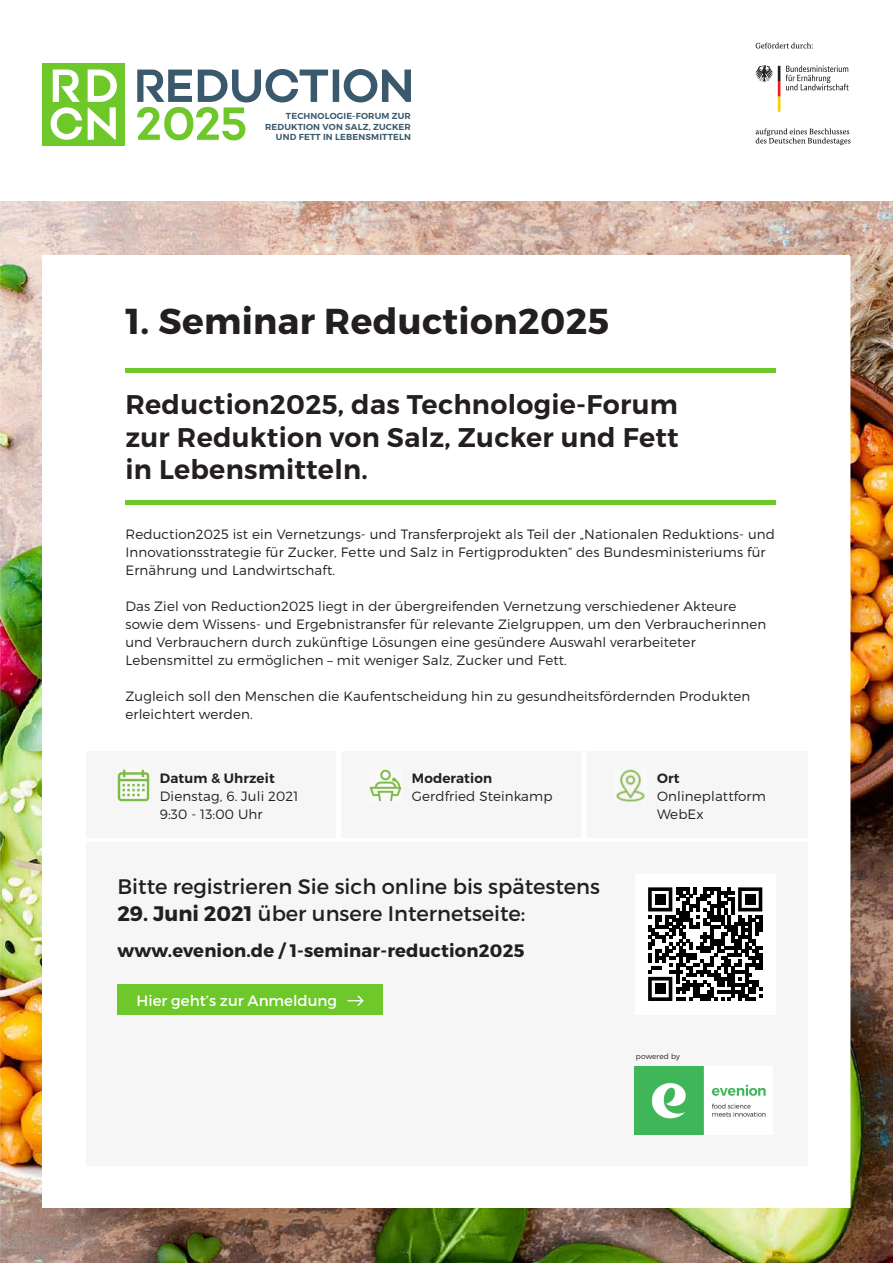
<style>
.page{position:relative;width:893px;height:1263px;background:#fff}
.page>*{position:absolute;margin:0;border:0;box-sizing:border-box;transform-origin:0 0}
.t1{font:700 36px "Montserrat";letter-spacing:.01em;color:#231f20}
.t2{font:600 27px/32.4px "Montserrat";letter-spacing:.01em;color:#231f20;text-align:justify}
.t3{font:21px "Montserrat";color:#231f20}
.t4{font:700 18px "Montserrat";letter-spacing:.01em;color:#231f20}
.t5{font:15px "Montserrat";color:#fff}
.t6{font:300 13.5px/18px "Montserrat";letter-spacing:.01em;color:#231f20}
.t7{font:600 13.5px "Montserrat";letter-spacing:.01em;color:#231f20}
.t8{font:600 8.7px/10.5px "Montserrat";letter-spacing:.02em;color:#3a596d;text-align:right}
.t9{font:300 7.5px "Montserrat";letter-spacing:.01em;color:#231f20}
.s1{font-weight:700}
</style>
<div class="page">
<img style="left:0;top:201px;width:893px;height:1062px">
<div style="left:43px;top:256px;width:807px;height:952px;background:#fff"></div>
<div style="left:86px;top:751px;width:721px;height:86px;background:#f6f6f6"></div>
<div style="left:86px;top:842px;width:721px;height:323px;background:#f6f6f6"></div>
<div style="left:43px;top:63px;width:82px;height:83px;background:#6ec829"></div>
<svg style="left:51px;top:70px;width:31px;height:70px"></svg>
<svg style="left:88px;top:70px;width:29px;height:70px"></svg>
<svg style="left:137px;top:69px;width:274px;height:71px"></svg>
<svg style="left:756px;top:43px;width:57px;height:6px"></svg>
<svg style="left:756px;top:128px;width:94px;height:17px"></svg>
<svg style="left:755px;top:65px;width:25px;height:47px"></svg>
<svg style="left:786px;top:65px;width:63px;height:25px"></svg>
<hr style="left:125px;top:368px;width:651px;height:4px;background:#6ec829">
<hr style="left:125px;top:501px;width:651px;height:4px;background:#6ec829">
<img style="left:118px;top:769px;width:32px;height:32px">
<img style="left:369px;top:769px;width:32px;height:32px">
<img style="left:616px;top:769px;width:29px;height:32px">
<div style="left:117px;top:985px;width:266px;height:30px;background:#6ec829"></div>
<svg style="left:348px;top:995px;width:16px;height:11px"></svg>
<div style="left:635px;top:874px;width:141px;height:140px;background:#fff"></div>
<svg style="left:648px;top:887px;width:114px;height:114px"></svg>
<div style="left:655px;top:894px;width:10px;height:10px;background:#000"></div>
<div style="left:745px;top:894px;width:10px;height:10px;background:#000"></div>
<div style="left:655px;top:984px;width:10px;height:10px;background:#000"></div>
<img style="left:634px;top:1066px;width:132px;height:68px">
<p class="t8" style="left:265px;top:111px;width:147px">TECHNOLOGIE-FORUM ZUR<br>REDUKTION VON SALZ, ZUCKER<br>UND FETT IN LEBENSMITTELN</p>
<h1 class="t1" style="left:125px;top:299px;width:485px">1. Seminar Reduction2025</h1>
<h2 class="t2" style="left:125px;top:389px;width:555px">Reduction2025, das Technologie-Forum zur Reduktion von Salz, Zucker und Fett in Lebensmitteln.</h2>
<p class="t6" style="left:125px;top:525px;width:651px">Reduction2025 ist ein Vernetzungs- und Transferprojekt als Teil der „Nationalen Reduktions- und<br>Innovationsstrategie für Zucker, Fette und Salz in Fertigprodukten“ des Bundesministeriums für<br>Ernährung und Landwirtschaft.</p>
<p class="t6" style="left:125px;top:597px;width:642px">Das Ziel von Reduction2025 liegt in der übergreifenden Vernetzung verschiedener Akteure sowie dem Wissens- und Ergebnistransfer für relevante Zielgruppen, um den Verbraucherinnen und Verbrauchern durch zukünftige Lösungen eine gesündere Auswahl verarbeiteter Lebensmittel zu ermöglichen – mit weniger Salz, Zucker und Fett.</p>
<p class="t6" style="left:125px;top:687px;width:626px">Zugleich soll den Menschen die Kaufentscheidung hin zu gesundheitsfördernden Produkten erleichtert werden.</p>
<p class="t7" style="left:160px;top:770px;width:116px">Datum &amp; Uhrzeit</p>
<p class="t6" style="left:160px;top:787px;width:140px">Dienstag, 6. Juli 2021<br>9:30 - 13:00 Uhr</p>
<p class="t7" style="left:412px;top:770px;width:82px">Moderation</p>
<p class="t6" style="left:412px;top:787px;width:142px">Gerdfried Steinkamp</p>
<h3 class="t3" style="left:117px;top:873px;width:484px">Bitte registrieren Sie sich online bis spätestens</h3>
<h3 class="t3" style="left:117px;top:900px;width:410px"><span class="s1">29. Juni 2021</span> über unsere Internetseite:</h3>
<h3 class="t4" style="left:117px;top:940px;width:409px">www.evenion.de / 1-seminar-reduction2025</h3>
<p class="t5" style="left:137px;top:991px;width:202px">Hier geht’s zur Anmeldung</p>
<p class="t7" style="left:657px;top:770px;width:24px">Ort</p>
<p class="t6" style="left:657px;top:787px;width:110px">Onlineplattform<br>WebEx</p>
<p class="t9" style="left:636px;top:1052px;width:46px">powered by</p>
</div>
